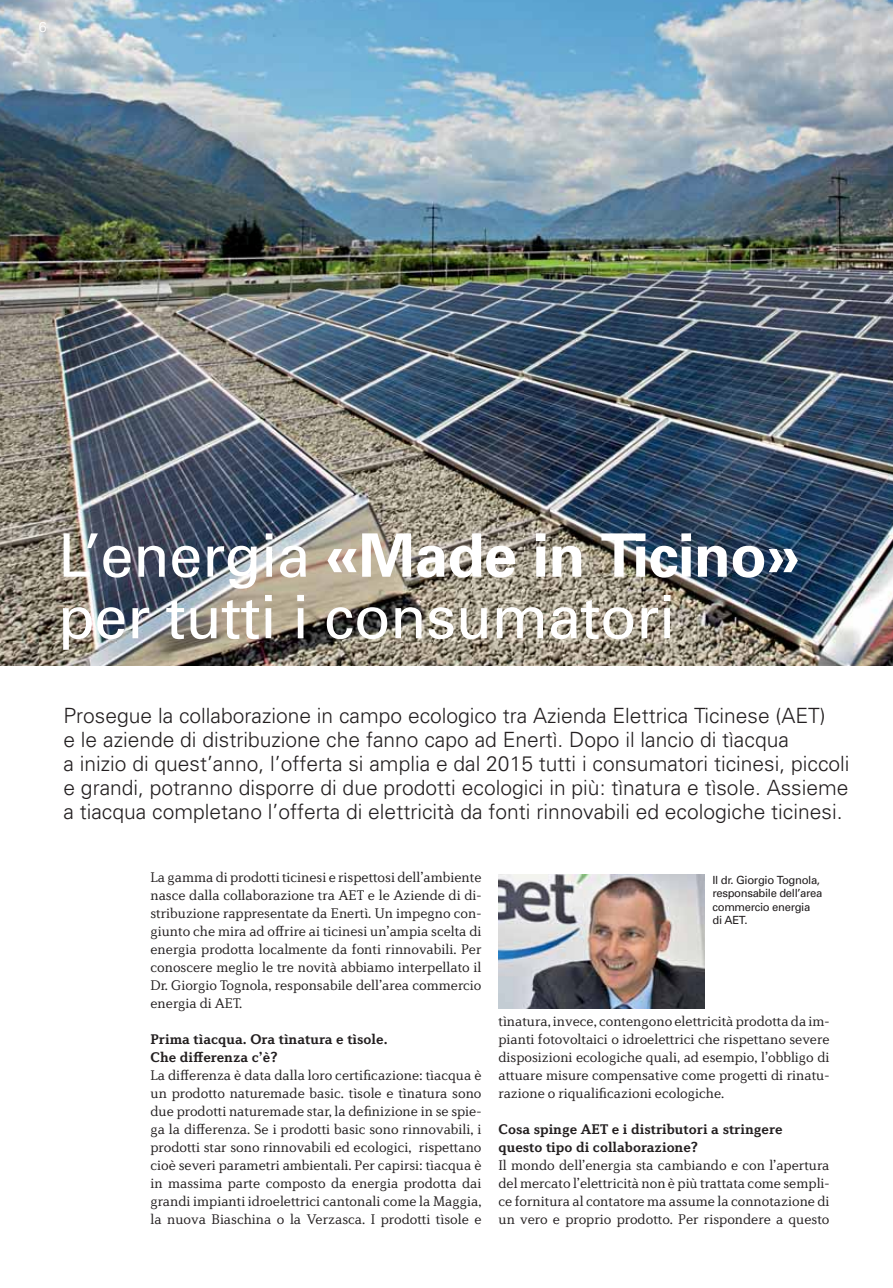
<style>
.page{position:relative;width:893px;height:1288px;background:#fff}
.page>*{position:absolute;margin:0;border:0;box-sizing:border-box;transform-origin:0 0}
.t1{font:60px/61.5px "Univers";letter-spacing:-.01em;color:#fff}
.t2{font:300 21px/24px "Univers";color:#231f20}
.t3{font:300 14.25px/18px "Diverda Serif LT Std";color:#231f20;text-align:justify}
.t4{font:700 14.25px/18px "Diverda Serif LT Std";color:#231f20}
.t5{font:300 14.25px "Univers";color:#fff}
.t6{font:11.25px/13.5px "Univers";letter-spacing:-.03em;color:#231f20}
.s1{font-weight:700}
</style>
<div class="page">
<img style="left:0;top:0;width:892px;height:666px">
<img style="left:498px;top:874px;width:206px;height:134px">
<p class="t5" style="left:39px;top:21px;width:9px">6</p>
<h1 class="t1" style="left:58px;top:530px;width:742px">L’energia <span class="s1">«Made in Ticino» </span>per tutti i consumatori</h1>
<p class="t2" style="left:63px;top:705px;width:787px">Prosegue la collaborazione in campo ecologico tra Azienda Elettrica Ticinese (AET)<br>e le aziende di distribuzione che fanno capo ad Enertì. Dopo il lancio di tìacqua<br>a inizio di quest’anno, l’offerta si amplia e dal 2015 tutti i consumatori ticinesi, piccoli e grandi, potranno disporre di due prodotti ecologici in più: tìnatura e tìsole. Assieme a tiacqua completano l’offerta di elettricità da fonti rinnovabili ed ecologiche ticinesi.</p>
<p class="t3" style="left:150px;top:869px;width:332px">La gamma di prodotti ticinesi e rispettosi dell’ambiente nasce dalla collaborazione tra AET e le Aziende di di&shy;stribuzione rappresentate da Enertì. Un impegno con&shy;giunto che mira ad offrire ai ticinesi un’ampia scelta di energia prodotta localmente da fonti rinnovabili. Per conoscere meglio le tre novità abbiamo interpellato il Dr. Giorgio Tognola, responsabile dell’area commercio energia di AET.</p>
<p class="t4" style="left:150px;top:1031px;width:238px">Prima tìacqua. Ora tìnatura e tìsole.<br>Che differenza c’è?</p>
<p class="t3" style="left:150px;top:1067px;width:332px">La differenza è data dalla loro certificazione: tìacqua è un prodotto naturemade basic. tìsole e tìnatura sono due prodotti naturemade star, la definizione in se spie&shy;ga la differenza. Se i prodotti basic sono rinnovabili, i prodotti star sono rinnovabili ed ecologici, rispettano cioè severi parametri ambientali. Per capirsi: tìacqua è in massima parte composto da energia prodotta dai grandi impianti idroelettrici cantonali come la Maggia, la nuova Biaschina o la Verzasca. I prodotti tìsole e</p>
<p class="t6" style="left:712px;top:874px;width:111px">Il dr. Giorgio Tognola, responsabile dell’area commercio energia di AET.</p>
<p class="t3" style="left:498px;top:1013px;width:332px">tìnatura, invece, contengono elettricità prodotta da im&shy;pianti fotovoltaici o idroelettrici che rispettano severe disposizioni ecologiche quali, ad esempio, l’obbligo di attuare misure compensative come progetti di rinatu&shy;razione o riqualificazioni ecologiche.</p>
<p class="t4" style="left:498px;top:1121px;width:285px">Cosa spinge AET e i distributori a stringere questo tipo di collaborazione?</p>
<p class="t3" style="left:498px;top:1157px;width:332px">Il mondo dell’energia sta cambiando e con l’apertura del mercato l’elettricità non è più trattata come sempli&shy;ce fornitura al contatore ma assume la connotazione di un vero e proprio prodotto. Per rispondere a questo</p>
</div>
